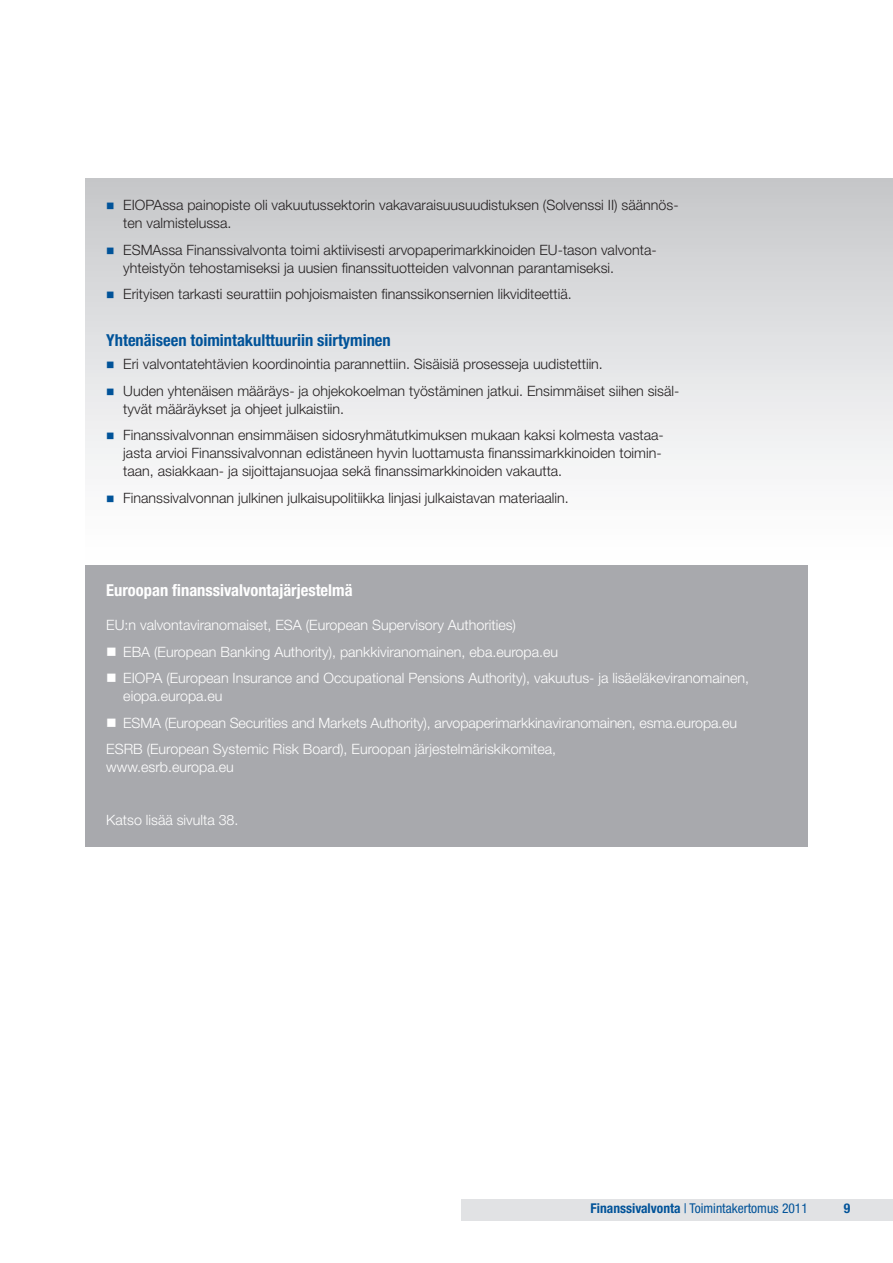
<style>
.page{position:relative;width:893px;height:1263px;background:#fff}
.page>*{position:absolute;margin:0;border:0;box-sizing:border-box;transform-origin:0 0}
.t1{font:700 condensed 16.5px "Helvetica Neue LT Std";color:#015399}
.t2{font:700 condensed 16.5px "Helvetica Neue LT Std";color:#fff}
.t3{font:300 14.25px/18px "Helvetica Neue LT Std";color:#231f20}
.t4{font:300 14.25px/26.5px "Helvetica Neue LT Std";color:#fff}
.t5{font:condensed 13.5px "Helvetica Neue LT Std";color:#015399}
.t6{font:700 condensed 13.5px "Helvetica Neue LT Std";color:#015399}
.s1{font-weight:700}
</style>
<div class="page">
<div style="left:461px;top:1199px;width:432px;height:21px;background:#e1e2e4"></div>
<div style="left:85px;top:179px;width:808px;height:387px;background:linear-gradient(to bottom,#c7c9cb,#fff)"></div>
<div style="left:85px;top:566px;width:723px;height:281px;background:#a8a9ad"></div>
<svg style="left:107px;top:203px;width:7px;height:6px"></svg>
<svg style="left:107px;top:247px;width:7px;height:7px"></svg>
<svg style="left:107px;top:292px;width:7px;height:6px"></svg>
<svg style="left:107px;top:362px;width:7px;height:6px"></svg>
<svg style="left:107px;top:388px;width:7px;height:7px"></svg>
<svg style="left:107px;top:433px;width:7px;height:6px"></svg>
<svg style="left:107px;top:495px;width:7px;height:7px"></svg>
<p class="t3" style="left:123px;top:196px;width:557px">EIOPAssa painopiste oli vakuutussektorin vakavaraisuusuudistuksen (Solvenssi II) säännös&shy;ten valmistelussa.</p>
<p class="t3" style="left:123px;top:240px;width:533px">ESMAssa Finanssivalvonta toimi aktiivisesti arvopaperimarkkinoiden EU-tason valvonta&shy;yhteistyön tehostamiseksi ja uusien finanssituotteiden valvonnan parantamiseksi.</p>
<p class="t3" style="left:123px;top:285px;width:450px">Erityisen tarkasti seurattiin pohjoismaisten finanssikonsernien likviditeettiä.</p>
<p class="t1" style="left:106px;top:330px;width:286px">Yhtenäiseen toimintakulttuuriin siirtyminen</p>
<p class="t3" style="left:123px;top:350px;width:558px;line-height:26.5px">Eri valvontatehtävien koordinointia parannettiin. Sisäisiä prosesseja uudistettiin.<br>Uuden yhtenäisen määräys- ja ohjekokoelman työstäminen jatkui. Ensimmäiset siihen sisäl-</p>
<p class="t3" style="left:123px;top:395px;width:542px;line-height:26.5px">tyvät määräykset ja ohjeet julkaistiin.<br>Finanssivalvonnan ensimmäisen sidosryhmätutkimuksen mukaan kaksi kolmesta vastaa-</p>
<p class="t3" style="left:123px;top:444px;width:540px">jasta arvioi Finanssivalvonnan edistäneen hyvin luottamusta finanssimarkkinoiden toimin&shy;taan, asiakkaan- ja sijoittajansuojaa sekä finanssimarkkinoiden vakautta.</p>
<p class="t3" style="left:123px;top:488px;width:447px">Finanssivalvonnan julkinen julkaisupolitiikka linjasi julkaistavan materiaalin.</p>
<p class="t2" style="left:106px;top:580px;width:248px">Euroopan finanssivalvontajärjestelmä</p>
<p class="t4" style="left:123px;top:611px;width:627px;text-indent:-17px">EU:n valvontaviranomaiset, ESA (European Supervisory Authorities)<br>EBA (European Banking Authority), pankkiviranomainen, eba.europa.eu<br>EIOPA (European Insurance and Occupational Pensions Authority), vakuutus- ja lisäeläkeviranomainen,</p>
<p class="t4" style="left:123px;top:682px;width:101px">eiopa.europa.eu</p>
<p class="t4" style="left:123px;top:709px;width:615px">ESMA (European Securities and Markets Authority), arvopaperimarkkinaviranomainen, esma.europa.eu</p>
<p class="t4" style="left:106px;top:735px;width:451px">ESRB (European Systemic Risk Board), Euroopan järjestelmäriskikomitea,</p>
<p class="t4" style="left:106px;top:753px;width:129px">www.esrb.europa.eu</p>
<p class="t4" style="left:106px;top:806px;width:134px">Katso lisää sivulta 38.</p>
<p class="t5" style="left:591px;top:1200px;width:219px"><span class="s1">Finanssivalvonta</span> | Toimintakertomus 2011</p>
<p class="t6" style="left:844px;top:1200px;width:8px">9</p>
</div>
